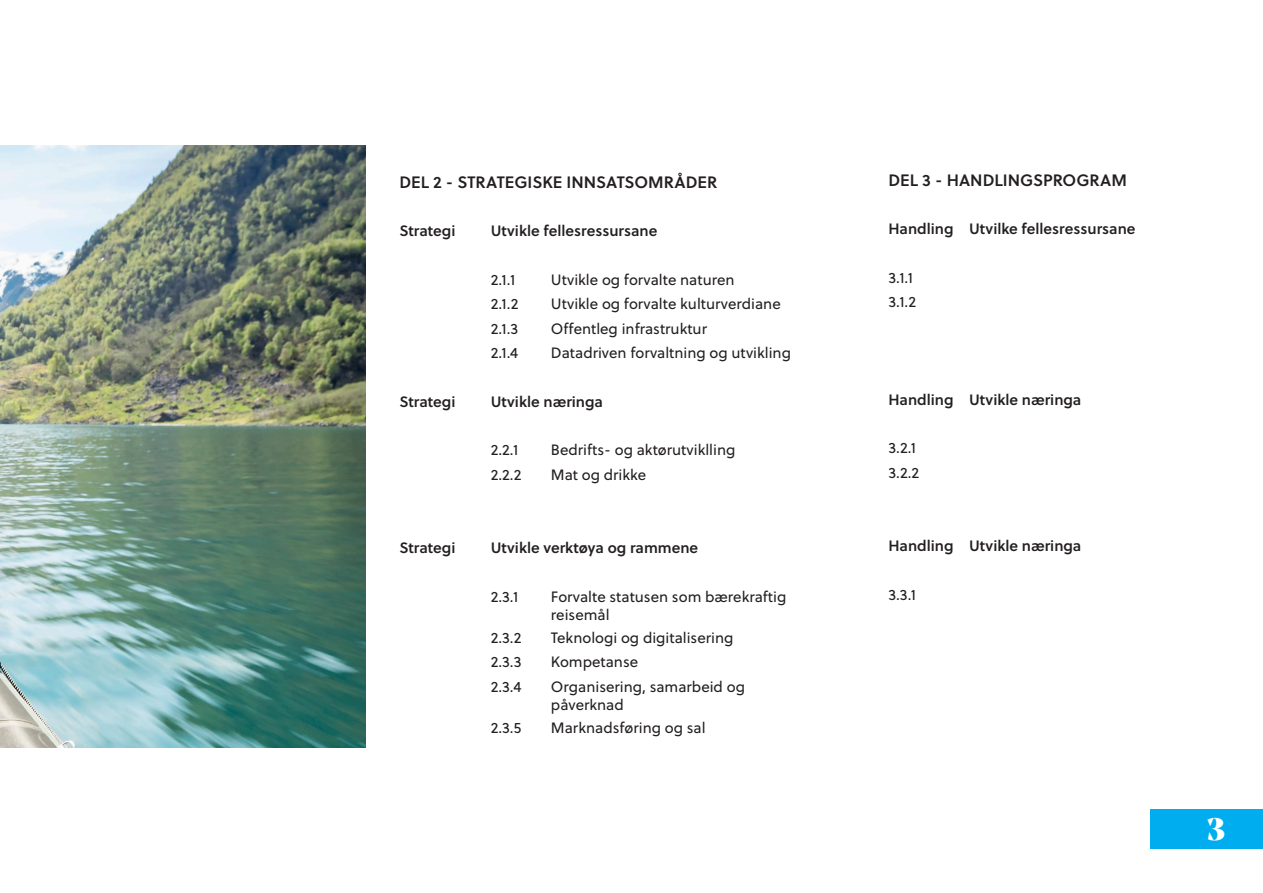
<style>
.page{position:relative;width:1263px;height:893px;background:#fff}
.page>*{position:absolute;margin:0;border:0;box-sizing:border-box;transform-origin:0 0}
.t1{font:30px "Bely Display";color:#fff}
.t2{font:16.5px "Soleil Sb";color:#231f20}
.t3{font:15px/18px "Soleil";color:#231f20}
.t4{font:15px "Soleil Sb";color:#231f20}
</style>
<div class="page">
<div style="left:1151px;top:809px;width:112px;height:39px;background:#00aeef"></div>
<img style="left:0;top:146px;width:366px;height:601px">
<p class="t2" style="left:399px;top:170px;width:320px">DEL 2 - STRATEGISKE INNSATSOMRÅDER</p>
<p class="t4" style="left:399px;top:219px;width:58px">Strategi</p>
<p class="t4" style="left:491px;top:219px;width:168px">Utvikle fellesressursane</p>
<p class="t3" style="left:491px;top:270px;width:26px">2.1.1</p>
<p class="t3" style="left:551px;top:270px;width:185px">Utvikle og forvalte naturen</p>
<p class="t3" style="left:491px;top:295px;width:29px">2.1.2</p>
<p class="t3" style="left:551px;top:295px;width:231px">Utvikle og forvalte kulturverdiane</p>
<p class="t3" style="left:491px;top:319px;width:29px">2.1.3</p>
<p class="t3" style="left:551px;top:319px;width:158px">Offentleg infrastruktur</p>
<p class="t3" style="left:491px;top:343px;width:29px">2.1.4</p>
<p class="t3" style="left:551px;top:343px;width:242px">Datadriven forvaltning og utvikling</p>
<p class="t4" style="left:399px;top:390px;width:58px">Strategi</p>
<p class="t4" style="left:491px;top:390px;width:114px">Utvikle næringa</p>
<p class="t3" style="left:491px;top:441px;width:29px">2.2.1</p>
<p class="t3" style="left:551px;top:441px;width:186px">Bedrifts- og aktørutviklling</p>
<p class="t3" style="left:491px;top:465px;width:32px">2.2.2</p>
<p class="t3" style="left:551px;top:465px;width:97px">Mat og drikke</p>
<p class="t4" style="left:399px;top:536px;width:58px">Strategi</p>
<p class="t4" style="left:491px;top:536px;width:209px">Utvikle verktøya og rammene</p>
<p class="t3" style="left:491px;top:587px;width:29px">2.3.1</p>
<p class="t3" style="left:551px;top:587px;width:237px">Forvalte statusen som bærekraftig reisemål</p>
<p class="t3" style="left:491px;top:628px;width:32px">2.3.2</p>
<p class="t3" style="left:551px;top:628px;width:184px">Teknologi og digitalisering</p>
<p class="t3" style="left:491px;top:653px;width:32px">2.3.3</p>
<p class="t3" style="left:551px;top:653px;width:89px">Kompetanse</p>
<p class="t3" style="left:491px;top:677px;width:32px">2.3.4</p>
<p class="t3" style="left:551px;top:677px;width:196px">Organisering, samarbeid og påverknad</p>
<p class="t3" style="left:491px;top:718px;width:32px">2.3.5</p>
<p class="t3" style="left:551px;top:718px;width:156px">Marknadsføring og sal</p>
<p class="t2" style="left:888px;top:168px;width:240px">DEL 3 - HANDLINGSPROGRAM</p>
<p class="t4" style="left:888px;top:217px;width:67px">Handling</p>
<p class="t4" style="left:969px;top:217px;width:168px">Utvilke fellesressursane</p>
<p class="t3" style="left:888px;top:268px;width:26px">3.1.1</p>
<p class="t3" style="left:888px;top:292px;width:29px">3.1.2</p>
<p class="t4" style="left:888px;top:388px;width:67px">Handling</p>
<p class="t4" style="left:969px;top:388px;width:114px">Utvikle næringa</p>
<p class="t3" style="left:888px;top:439px;width:29px">3.2.1</p>
<p class="t3" style="left:888px;top:463px;width:32px">3.2.2</p>
<p class="t4" style="left:888px;top:534px;width:67px">Handling</p>
<p class="t4" style="left:969px;top:534px;width:114px">Utvikle næringa</p>
<p class="t3" style="left:888px;top:585px;width:29px">3.3.1</p>
<h1 class="t1" style="left:1207px;top:805px;width:19px">3</h1>
</div>
